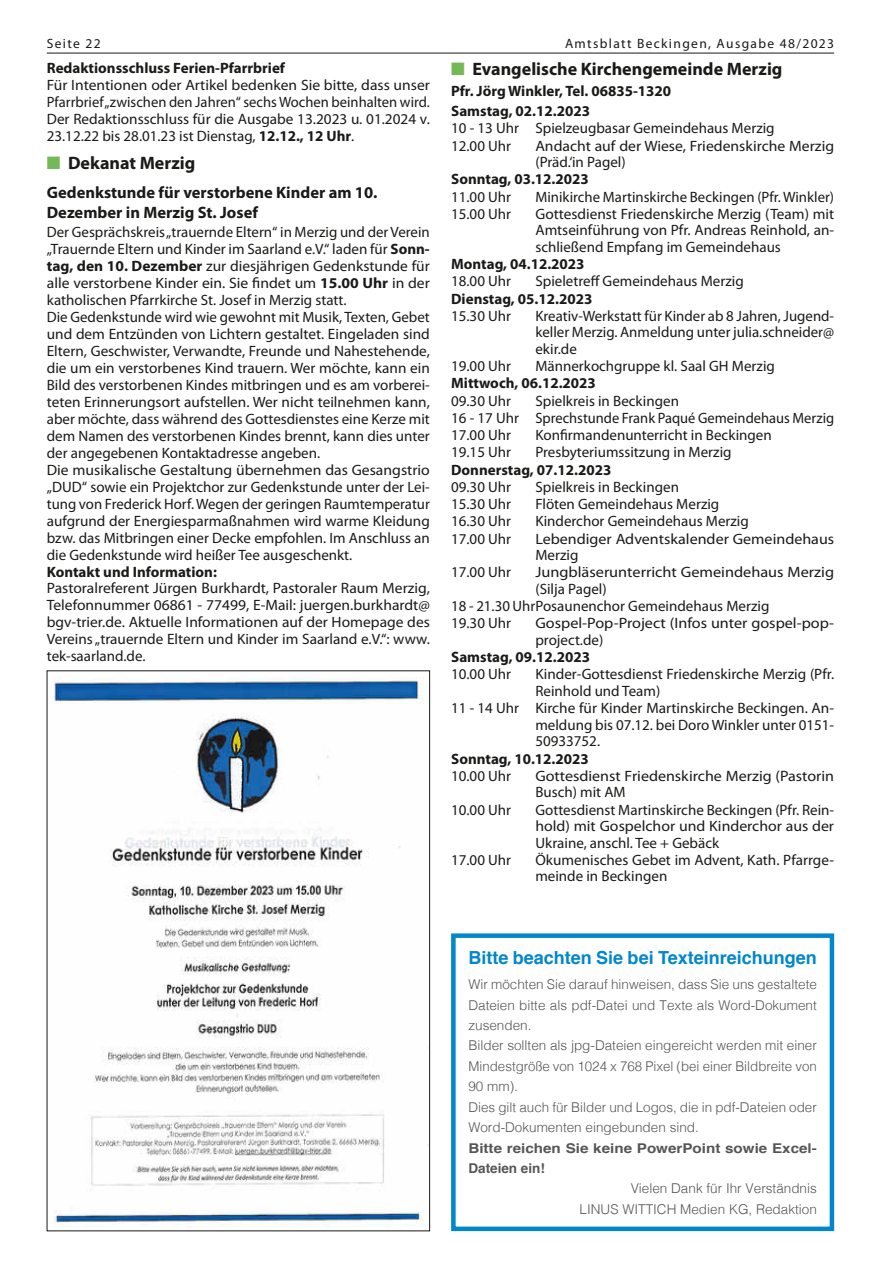
<style>
.page{position:relative;width:881px;height:1263px;background:#fff}
.page>*{position:absolute;margin:0;border:0;box-sizing:border-box;transform-origin:0 0}
.t1{font:700 18px "Myriad Pro";color:#1a1a18}
.t2{font:700 18px "Helvetica";color:#0087cc}
.t3{font:700 16.5px/20.2px "Myriad Pro";color:#1a1a18}
.t4{font:15px/17px "Myriad Pro";color:#1a1a18}
.t5{font:15px/17px "Myriad Pro";color:#1a1a18;text-align:justify;scale:1.04 1}
.t6{font:700 15px/20.2px "Myriad Pro";color:#1a1a18}
.t7{font:15px/16.5px "Myriad Pro";color:#1a1a18;scale:1.07 1}
.t8{font:15px/16.5px "Myriad Pro";color:#1a1a18;scale:1.08 1}
.t9{font:15px/16.5px "Myriad Pro";color:#1a1a18;scale:1.05 1}
.t10{font:300 13.5px/20.4px "Helvetica";color:#565655}
.t11{font:700 13.5px/20.4px "Helvetica";color:#565655;scale:1.12 1}
.t12{font:13.5px "Myriad Pro";letter-spacing:.1em;color:#1a1a18}
.s1{color:#73b958}
.s2{font-weight:700}
</style>
<div class="page">
<hr style="left:47px;top:53px;width:786px;height:1px;background:#1a1a18">
<img style="left:54px;top:677px;width:370px;height:550px">
<div style="left:451px;top:933px;width:382px;height:298px;border:4px solid #0087cc"></div>
<p class="t12" style="left:47px;top:35px;width:55px">Seite 22</p>
<p class="t12" style="left:564px;top:35px;width:270px">Amtsblatt Beckingen, Ausgabe 48/2023</p>
<p class="t1" style="left:451px;top:57px;width:333px"><span class="s1">■</span> Evangelische Kirchengemeinde Merzig</p>
<p class="t6" style="left:451px;top:80px;width:221px">Pfr. Jörg Winkler, Tel. 06835-1320<br>Samstag, 02.12.2023</p>
<p class="t4" style="left:451px;top:120px;width:325px">10 - 13 Uhr Spielzeugbasar Gemeindehaus Merzig<br>12.00 Uhr</p>
<p class="t6" style="left:47px;top:57px;width:240px">Redaktionsschluss Ferien-Pfarrbrief</p>
<p class="t5" style="left:47px;top:76px;width:370px">Für Intentionen oder Artikel bedenken Sie bitte, dass unser Pfarrbrief „zwischen den Jahren“ sechs Wochen beinhalten wird.<br>Der Redaktionsschluss für die Ausgabe 13.2023 u. 01.2024 v.<br>23.12.22 bis 28.01.23 ist Dienstag, <span class="s2">12.12., 12 Uhr</span>.</p>
<p class="t1" style="left:47px;top:151px;width:150px"><span class="s1">■</span> Dekanat Merzig</p>
<p class="t3" style="left:47px;top:182px;width:331px">Gedenkstunde für verstorbene Kinder am 10.<br>Dezember in Merzig St. Josef</p>
<p class="t4" style="left:47px;top:224px;width:384px">Der Gesprächskreis „trauernde Eltern“ in Merzig und der Verein „Trauernde Eltern und Kinder im Saarland e.V.“ laden für <span class="s2">Sonn&shy;tag, den 10. Dezember</span> zur diesjährigen Gedenkstunde für alle verstorbene Kinder ein. Sie findet um <span class="s2">15.00 Uhr</span> in der katholischen Pfarrkirche St. Josef in Merzig statt.<br>Die Gedenkstunde wird wie gewohnt mit Musik, Texten, Gebet und dem Entzünden von Lichtern gestaltet. Eingeladen sind Eltern, Geschwister, Verwandte, Freunde und Nahestehende, die um ein verstorbenes Kind trauern. Wer möchte, kann ein Bild des verstorbenen Kindes mitbringen und es am vorberei&shy;teten Erinnerungsort aufstellen. Wer nicht teilnehmen kann, aber möchte, dass während des Gottesdienstes eine Kerze mit dem Namen des verstorbenen Kindes brennt, kann dies unter der angegebenen Kontaktadresse angeben.<br>Die musikalische Gestaltung übernehmen das Gesangstrio „DUD“ sowie ein Projektchor zur Gedenkstunde unter der Lei&shy;tung von Frederick Horf. Wegen der geringen Raumtemperatur aufgrund der Energiesparmaßnahmen wird warme Kleidung bzw. das Mitbringen einer Decke empfohlen. Im Anschluss an die Gedenkstunde wird heißer Tee ausgeschenkt.</p>
<p class="t6" style="left:47px;top:561px;width:171px">Kontakt und Information:</p>
<p class="t5" style="left:47px;top:580px;width:369px">Pastoralreferent Jürgen Burkhardt, Pastoraler Raum Merzig, Telefonnummer 06861 - 77499, E-Mail: juergen.burkhardt@ bgv-trier.de. Aktuelle Informationen auf der Homepage des Vereins „trauernde Eltern und Kinder im Saarland e.V.“: www. tek-saarland.de.</p>
<p class="t9" style="left:535px;top:137px;width:286px">Andacht auf der Wiese, Friedenskirche Merzig (Präd.‘in Pagel)</p>
<p class="t6" style="left:451px;top:169px;width:139px">Sonntag, 03.12.2023</p>
<p class="t4" style="left:451px;top:188px;width:62px">11.00 Uhr</p>
<p class="t4" style="left:535px;top:188px;width:300px">Minikirche Martinskirche Beckingen (Pfr. Winkler)</p>
<p class="t4" style="left:451px;top:205px;width:61px">15.00 Uhr</p>
<p class="t4" style="left:535px;top:205px;width:300px;line-height:16.5px;text-align:justify">Gottesdienst Friedenskirche Merzig (Team) mit Amtseinführung von Pfr. Andreas Reinhold, an&shy;schließend Empfang im Gemeindehaus</p>
<p class="t6" style="left:451px;top:253px;width:135px">Montag, 04.12.2023</p>
<p class="t4" style="left:451px;top:273px;width:62px">18.00 Uhr</p>
<p class="t4" style="left:535px;top:273px;width:210px">Spieletreff Gemeindehaus Merzig</p>
<p class="t6" style="left:451px;top:288px;width:143px">Dienstag, 05.12.2023</p>
<p class="t4" style="left:451px;top:307px;width:62px">15.30 Uhr</p>
<p class="t4" style="left:535px;top:307px;width:300px;line-height:16.5px;text-align:justify">Kreativ-Werkstatt für Kinder ab 8 Jahren, Jugend&shy;keller Merzig. Anmeldung unter julia.schneider@ ekir.de</p>
<p class="t4" style="left:451px;top:357px;width:62px">19.00 Uhr</p>
<p class="t4" style="left:535px;top:357px;width:241px">Männerkochgruppe kl. Saal GH Merzig</p>
<p class="t6" style="left:451px;top:373px;width:146px">Mittwoch, 06.12.2023</p>
<p class="t4" style="left:451px;top:392px;width:62px">09.30 Uhr</p>
<p class="t4" style="left:451px;top:392px;width:384px;text-indent:84px">Spielkreis in Beckingen<br>16 - 17 Uhr Sprechstunde Frank Paqué Gemeindehaus Merzig<br>17.00 Uhr</p>
<p class="t4" style="left:535px;top:426px;width:238px">Konfirmandenunterricht in Beckingen</p>
<p class="t4" style="left:451px;top:444px;width:61px">19.15 Uhr</p>
<p class="t4" style="left:535px;top:444px;width:198px">Presbyteriumssitzung in Merzig</p>
<p class="t6" style="left:451px;top:459px;width:162px">Donnerstag, 07.12.2023</p>
<p class="t4" style="left:451px;top:478px;width:61px">09.30 Uhr</p>
<p class="t4" style="left:535px;top:478px;width:145px">Spielkreis in Beckingen</p>
<p class="t4" style="left:451px;top:495px;width:61px">15.30 Uhr</p>
<p class="t4" style="left:535px;top:495px;width:185px">Flöten Gemeindehaus Merzig</p>
<p class="t4" style="left:451px;top:513px;width:61px">16.30 Uhr</p>
<p class="t4" style="left:535px;top:513px;width:215px">Kinderchor Gemeindehaus Merzig</p>
<p class="t4" style="left:451px;top:530px;width:61px">17.00 Uhr</p>
<p class="t7" style="left:535px;top:530px;width:280px">Lebendiger Adventskalender Gemeindehaus<br>Merzig</p>
<p class="t4" style="left:451px;top:564px;width:62px">17.00 Uhr</p>
<p class="t8" style="left:535px;top:564px;width:278px">Jungbläserunterricht Gemeindehaus Merzig</p>
<p class="t4" style="left:535px;top:580px;width:73px">(Silja Pagel)</p>
<p class="t4" style="left:451px;top:597px;width:320px">18 - 21.30 UhrPosaunenchor Gemeindehaus Merzig</p>
<p class="t4" style="left:451px;top:615px;width:62px">19.30 Uhr</p>
<p class="t8" style="left:535px;top:615px;width:278px">Gospel-Pop-Project (Infos unter gospel-pop&shy;project.de)</p>
<p class="t6" style="left:451px;top:646px;width:140px">Samstag, 09.12.2023</p>
<p class="t4" style="left:451px;top:666px;width:62px">10.00 Uhr</p>
<p class="t4" style="left:535px;top:666px;width:300px">Kinder-Gottesdienst Friedenskirche Merzig (Pfr.</p>
<p class="t4" style="left:535px;top:682px;width:126px">Reinhold und Team)</p>
<p class="t4" style="left:451px;top:699px;width:384px">11 - 14 Uhr Kirche für Kinder Martinskirche Beckingen. An-</p>
<p class="t4" style="left:535px;top:716px;width:300px">meldung bis 07.12. bei Doro Winkler unter 0151-</p>
<p class="t4" style="left:535px;top:732px;width:66px">50933752.</p>
<p class="t6" style="left:451px;top:748px;width:139px">Sonntag, 10.12.2023</p>
<p class="t4" style="left:451px;top:767px;width:62px">10.00 Uhr</p>
<p class="t7" style="left:535px;top:767px;width:280px">Gottesdienst Friedenskirche Merzig (Pastorin<br>Busch) mit AM</p>
<p class="t4" style="left:451px;top:801px;width:62px">10.00 Uhr</p>
<p class="t4" style="left:535px;top:801px;width:300px;line-height:16.5px;text-align:justify">Gottesdienst Martinskirche Beckingen (Pfr. Rein&shy;hold) mit Gospelchor und Kinderchor aus der Ukraine, anschl. Tee + Gebäck</p>
<p class="t4" style="left:451px;top:851px;width:62px">17.00 Uhr</p>
<p class="t4" style="left:535px;top:851px;width:300px;line-height:16.5px">Ökumenisches Gebet im Advent, Kath. Pfarrge&shy;meinde in Beckingen</p>
<p class="t2" style="left:468px;top:943px;width:350px">Bitte beachten Sie bei Texteinreichungen</p>
<p class="t10" style="left:468px;top:973px;width:350px">Wir möchten Sie darauf hinweisen, dass Sie uns gestaltete Dateien bitte als pdf-Datei und Texte als Word-Dokument zusenden.<br>Bilder sollten als jpg-Dateien eingereicht werden mit einer Mindestgröße von 1024 x 768 Pixel (bei einer Bildbreite von 90 mm).<br>Dies gilt auch für Bilder und Logos, die in pdf-Dateien oder Word-Dokumenten eingebunden sind.</p>
<p class="t11" style="left:468px;top:1138px;width:312px">Bitte reichen Sie keine PowerPoint sowie Excel-<br>Dateien ein!</p>
<p class="t10" style="left:579px;top:1177px;width:239px;text-align:right">Vielen Dank für Ihr Verständnis<br>LINUS WITTICH Medien KG, Redaktion</p>
</div>
